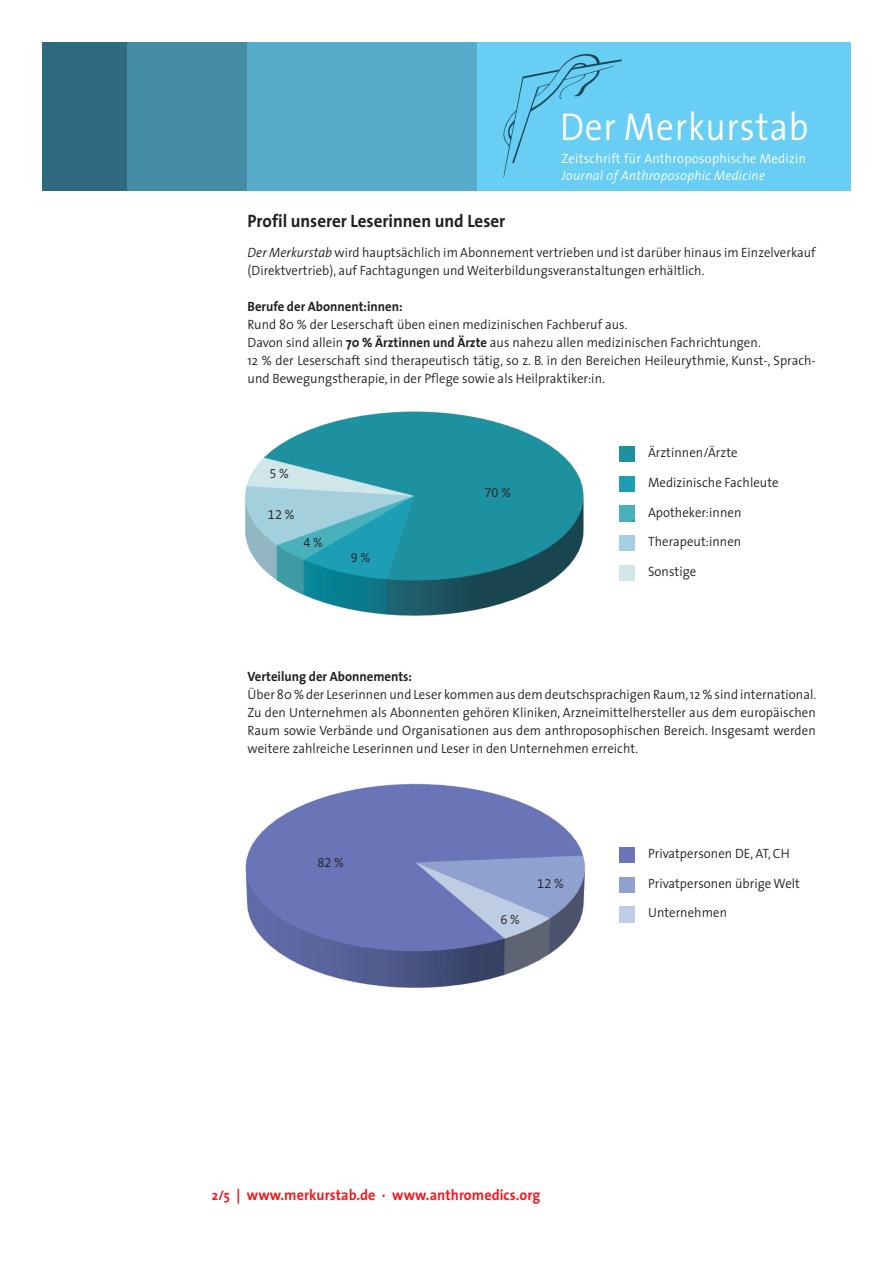
<style>
.page{position:relative;width:893px;height:1263px;background:#fff}
.page>*{position:absolute;margin:0;border:0;box-sizing:border-box;transform-origin:0 0}
.t1{font:300 39.15px "The Sans";letter-spacing:.025em;color:#fff;scale:.9 1}
.t2{font:700 18px "The Sans";color:#231f20;scale:.95 1}
.t3{font:700 15px "The Sans";letter-spacing:.005em;color:#ee1d23;scale:.95 1}
.t4{font:300 13.5px/18px "The Sans";letter-spacing:.005em;color:#231f20;scale:.95 1}
.t5{font:700 13.5px "The Sans";color:#231f20;scale:.95 1}
.t6{font:300 13.5px "The Sans";letter-spacing:.02em;color:#fff;scale:.95 1}
.t7{font:italic 300 13.5px "The Sans";letter-spacing:.02em;color:#fff;scale:.95 1}
.t8{font:300 13.5px "The Sans Os F";letter-spacing:.005em;color:#231f20;scale:.95 1}
.s1{font-style:italic}
.s2{font-weight:700}
.s3{font-size:13.8px}
</style>
<div class="page">
<div style="left:470px;top:43px;width:380px;height:148px;background:#68cef3"></div>
<div style="left:43px;top:43px;width:95px;height:148px;background:#2f6a80"></div>
<div style="left:128px;top:43px;width:124px;height:148px;background:#448ba4"></div>
<div style="left:247px;top:43px;width:229px;height:148px;background:#57accc"></div>
<svg style="left:503px;top:54px;width:119px;height:123px"></svg>
<img style="left:245px;top:411px;width:390px;height:205px">
<img style="left:619px;top:446px;width:15px;height:15px">
<img style="left:619px;top:476px;width:15px;height:15px">
<img style="left:619px;top:506px;width:15px;height:15px">
<img style="left:619px;top:536px;width:15px;height:15px">
<img style="left:619px;top:565px;width:15px;height:15px">
<img style="left:245px;top:783px;width:340px;height:205px">
<h1 class="t1" style="left:560px;top:114px;width:278px">Der Merkurstab</h1>
<p class="t6" style="left:562px;top:154px;width:259px">Zeitschrift für Anthroposophische Medizin</p>
<p class="t7" style="left:562px;top:170px;width:216px">Journal of Anthroposophic Medicine</p>
<h2 class="t2" style="left:248px;top:213px;width:273px">Profil unserer Leserinnen und Leser</h2>
<p class="t4" style="left:248px;top:245px;width:600px"><span class="s1">Der Merkurstab</span> wird hauptsächlich im Abonnement vertrieben und ist darüber hinaus im Einzelverkauf (Direktvertrieb), auf Fachtagungen und Weiterbildungsveranstaltungen erhältlich.</p>
<p class="t5" style="left:248px;top:301px;width:165px">Berufe der Abonnent:innen:</p>
<p class="t4" style="left:248px;top:317px;width:600px">Rund 80 % der Leserschaft üben einen medizinischen Fachberuf aus.<br>Davon sind allein <span class="s2">70 % Ärztinnen und Ärzte</span> aus nahezu allen medizinischen Fachrichtungen.<br>12 % der Leserschaft sind therapeutisch tätig, so z. B. in den Bereichen Heileurythmie, Kunst-, Sprach&shy;und Bewegungstherapie, in der Pflege sowie als Heilpraktiker:in.</p>
<p class="t8" style="left:269px;top:468px;width:22px">5%</p>
<p class="t8" style="left:268px;top:509px;width:29px">12%</p>
<p class="t8" style="left:303px;top:537px;width:22px">4%</p>
<p class="t8" style="left:351px;top:552px;width:22px">9%</p>
<p class="t8" style="left:484px;top:487px;width:29px">70%</p>
<p class="t4" style="left:648px;top:445px;width:96px">Ärztinnen/Ärzte</p>
<p class="t4" style="left:648px;top:475px;width:139px">Medizinische Fachleute</p>
<p class="t4" style="left:648px;top:505px;width:100px">Apotheker:innen</p>
<p class="t4" style="left:648px;top:534px;width:100px">Therapeut:innen</p>
<p class="t4" style="left:648px;top:564px;width:52px">Sonstige</p>
<p class="t5" style="left:248px;top:671px;width:175px">Verteilung der Abonnements:</p>
<p class="t4" style="left:248px;top:687px;width:600px;text-align:justify">Über 80 % der Leserinnen und Leser kommen aus dem deutschsprachigen Raum,12 % sind international.<br>Zu den Unternehmen als Abonnenten gehören Kliniken, Arzneimittelhersteller aus dem europäischen Raum sowie Verbände und Organisationen aus dem anthroposophischen Bereich. Insgesamt werden weitere zahlreiche Leserinnen und Leser in den Unternehmen erreicht.</p>
<p class="t8" style="left:317px;top:857px;width:29px">82%</p>
<p class="t8" style="left:500px;top:914px;width:22px">6%</p>
<p class="t8" style="left:537px;top:878px;width:29px">12%</p>
<p class="t4" style="left:648px;top:846px;width:151px">Privatpersonen DE, AT, CH</p>
<p class="t4" style="left:648px;top:876px;width:161px">Privatpersonen übrige Welt</p>
<p class="t4" style="left:648px;top:905px;width:85px">Unternehmen</p>
<p class="t3" style="left:212px;top:1189px;width:347px"><span class="s3">2/5</span> | www.merkurstab.de · www.anthromedics.org</p>
</div>
